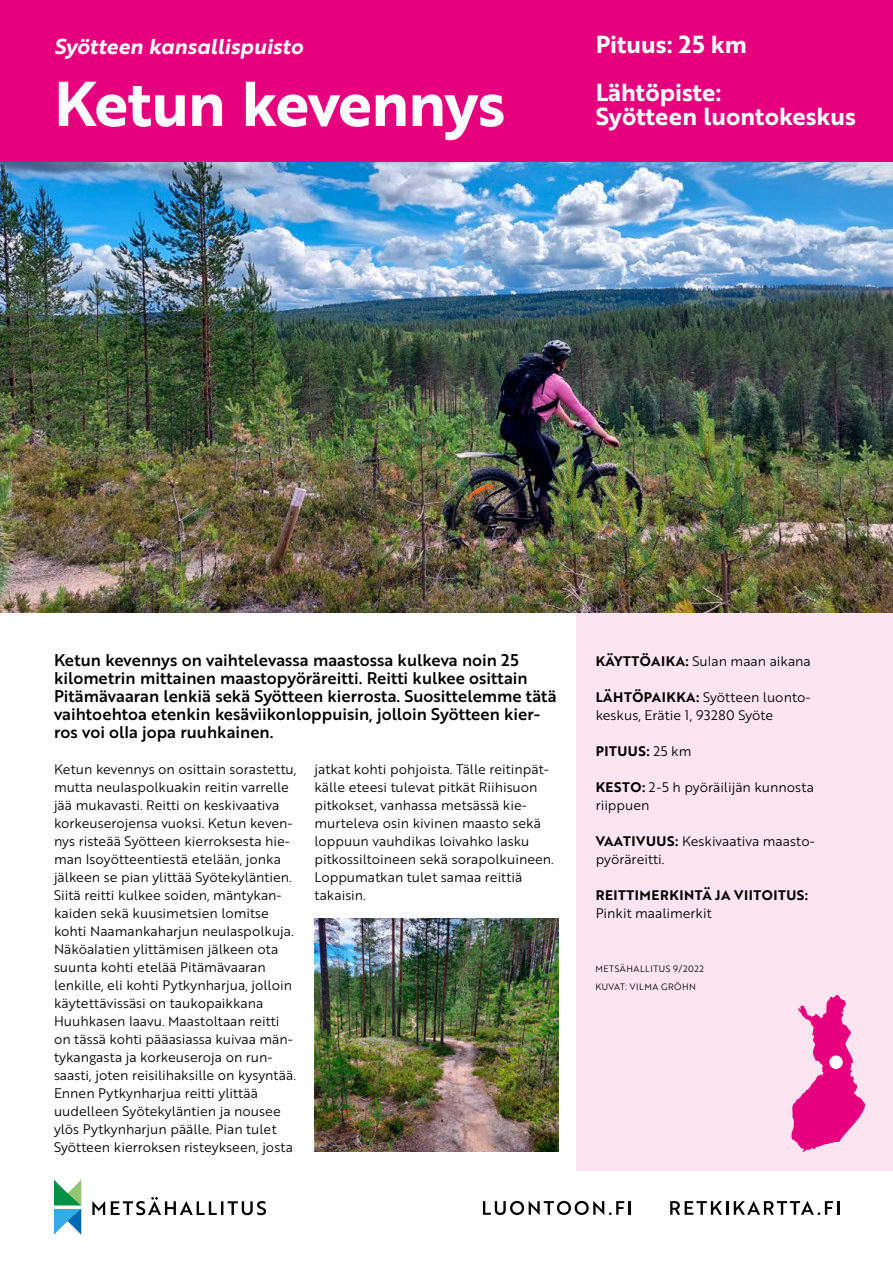
<style>
.page{position:relative;width:893px;height:1263px;background:#fff}
.page>*{position:absolute;margin:0;border:0;box-sizing:border-box;transform-origin:0 0}
.H1_Yläotsikko_Alueen{font:61.5px "Brother 1816 Bold";letter-spacing:-.015em;color:#fff}
.P_Ei_sisenn__leipäte{font:24px/24px "Brother 1816 Bold";color:#fff}
.P_Ingressi{font:24px "Brother 1816 Bold";color:#fff}
.H1_Yläotsikko_Alueen-2{font:21px "Brother 1816 Bold Italic";letter-spacing:.005em;color:#fff}
.P_Ingressi-2{font:16.5px/18px "Brother 1816 Medium";color:#000}
.P_Ei_sisenn__leipäte-2{font:13.5px/18px "Brother 1816 Book";color:#000}
.P_Ei_sisenn__leipäte-3{font:13.5px "Brother 1816 Bold";letter-spacing:.04em;color:#000}
.P_Tekijätiedot{font:9px/18px "Brother 1816 Book";letter-spacing:.06em;color:#000}
.s1{font-family:"Brother 1816 Bold"}
.s2{font-family:"Brother 1816 Book"}
</style>
<div class="page">
<svg style="left:92px;top:1197px;width:174px;height:18px"></svg>
<svg style="left:54px;top:1179px;width:27px;height:56px"></svg>
<div style="left:0;top:0;width:893px;height:162px;background:#e6007d"></div>
<div style="left:576px;top:504px;width:317px;height:666px;background:#fce5f1"></div>
<svg style="left:670px;top:1201px;width:58px;height:14px"></svg>
<svg style="left:734px;top:1201px;width:99px;height:14px"></svg>
<hr style="left:837px;top:1201px;width:3px;height:14px;background:#000">
<svg style="left:483px;top:1201px;width:148px;height:14px"></svg>
<svg style="left:791px;top:995px;width:74px;height:157px"></svg>
<div style="left:829px;top:1055px;width:14px;height:14px;background:#fff;border-radius:50%"></div>
<img style="left:0;top:162px;width:893px;height:450px">
<img style="left:314px;top:918px;width:244px;height:234px">
<h1 class="H1_Yläotsikko_Alueen-2" style="left:54px;top:31px;width:250px">Syötteen kansallispuisto</h1>
<h1 class="H1_Yläotsikko_Alueen" style="left:54px;top:57px;width:453px">Ketun kevennys</h1>
<p class="P_Ingressi" style="left:596px;top:26px;width:153px">Pituus: 25 km</p>
<p class="P_Ei_sisenn__leipäte" style="left:596px;top:80px;width:262px">Lähtöpiste:<br>Syötteen luontokeskus</p>
<p class="P_Ingressi-2" style="left:54px;top:650px;width:504px">Ketun kevennys on vaihtelevassa maastossa kulkeva noin 25 kilometrin mittainen maastopyöräreitti. Reitti kulkee osittain Pitämävaaran lenkiä sekä Syötteen kierrosta. Suosittelemme tätä vaihtoehtoa etenkin kesäviikonloppuisin, jolloin Syötteen kier&shy;ros voi olla jopa ruuhkainen.</p>
<p class="P_Ei_sisenn__leipäte-2" style="left:54px;top:760px;width:244px">Ketun kevennys on osittain sorastettu, mutta neulaspolkuakin reitin varrelle jää mukavasti. Reitti on keskivaativa korkeuserojensa vuoksi. Ketun keven&shy;nys risteää Syötteen kierroksesta hie&shy;man Isoyötteentiestä etelään, jonka jälkeen se pian ylittää Syötekyläntien.<br>Siitä reitti kulkee soiden, mäntykan&shy;kaiden sekä kuusimetsien lomitse kohti Naamankaharjun neulaspolkuja.<br>Näköalatien ylittämisen jälkeen ota suunta kohti etelää Pitämävaaran lenkille, eli kohti Pytkynharjua, jolloin käytettävissäsi on taukopaikkana Huuhkasen laavu. Maastoltaan reitti on tässä kohti pääasiassa kuivaa män&shy;tykangasta ja korkeuseroja on run&shy;saasti, joten reisilihaksille on kysyntää.<br>Ennen Pytkynharjua reitti ylittää uudelleen Syötekyläntien ja nousee ylös Pytkynharjun päälle. Pian tulet Syötteen kierroksen risteykseen, josta</p>
<p class="P_Ei_sisenn__leipäte-2" style="left:314px;top:760px;width:241px">jatkat kohti pohjoista. Tälle reitinpät&shy;källe eteesi tulevat pitkät Riihisuon pitkokset, vanhassa metsässä kie&shy;murteleva osin kivinen maasto sekä loppuun vauhdikas loivahko lasku pitkossiltoineen sekä sorapolkuineen.<br>Loppumatkan tulet samaa reittiä takaisin.</p>
<p class="P_Ei_sisenn__leipäte-2" style="left:596px;top:652px;width:217px"><span class="s1">KÄYTTÖAIKA:</span> Sulan maan aikana</p>
<p class="P_Ei_sisenn__leipäte-2" style="left:596px;top:688px;width:216px"><span class="s1">LÄHTÖPAIKKA:</span> Syötteen luonto&shy;keskus, Erätie 1, 93280 Syöte</p>
<p class="P_Ei_sisenn__leipäte-3" style="left:596px;top:741px;width:97px">PITUUS: <span class="s2">25 km</span></p>
<p class="P_Ei_sisenn__leipäte-2" style="left:596px;top:778px;width:220px"><span class="s1">KESTO:</span> 2-5 h pyöräilijän kunnosta riippuen</p>
<p class="P_Ei_sisenn__leipäte-2" style="left:596px;top:832px;width:221px"><span class="s1">VAATIVUUS:</span> Keskivaativa maasto&shy;pyöräreitti.</p>
<p class="P_Ei_sisenn__leipäte-3" style="left:596px;top:885px;width:214px">REITTIMERKINTÄ JA VIITOITUS:</p>
<p class="P_Ei_sisenn__leipäte-2" style="left:596px;top:904px;width:118px">Pinkit maalimerkit</p>
<p class="P_Tekijätiedot" style="left:595px;top:959px;width:110px">METSÄHALLITUS 9/2022<br>KUVAT: VILMA GRÖHN</p>
</div>
